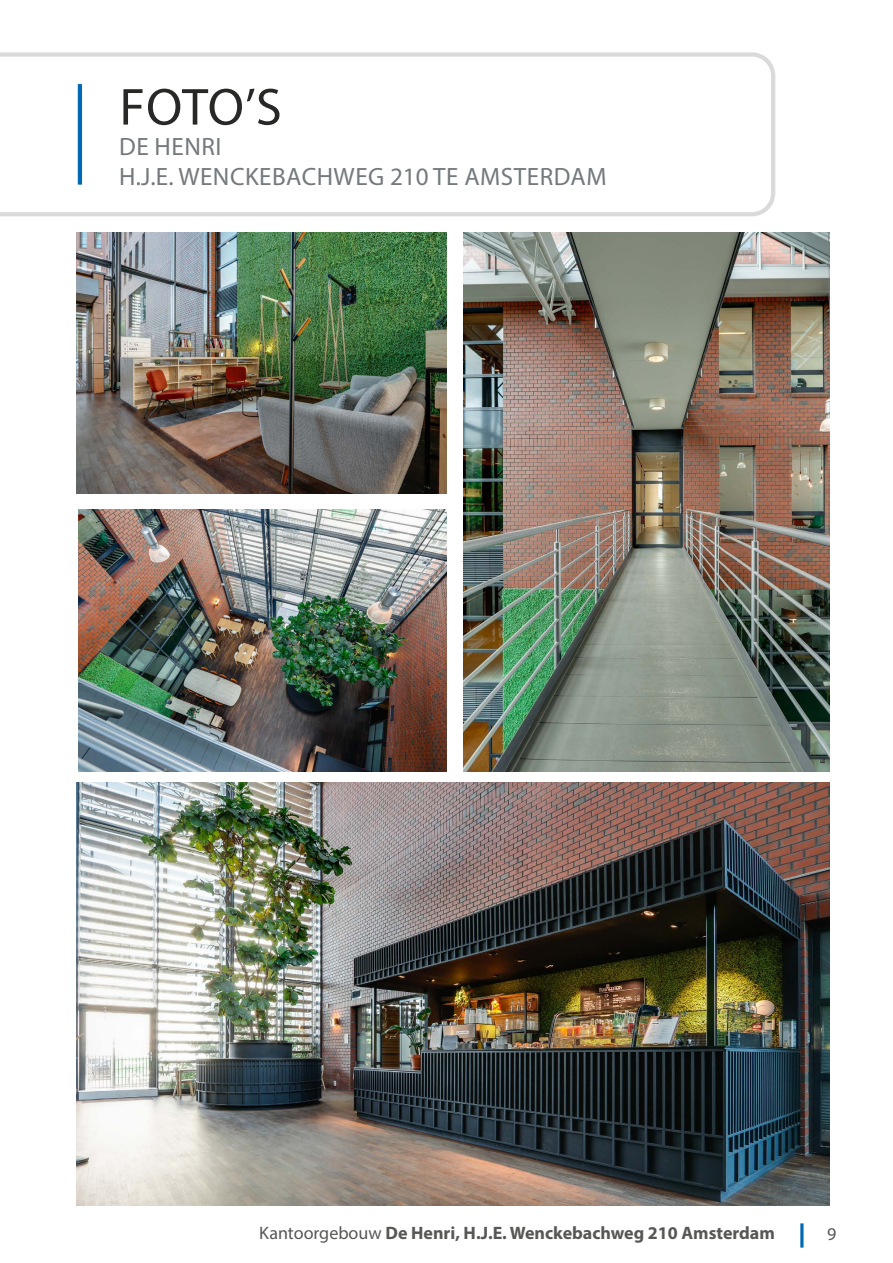
<style>
.page{position:relative;width:893px;height:1263px;background:#fff}
.page>*{position:absolute;margin:0;border:0;box-sizing:border-box;transform-origin:0 0}
.t1{font:52.5px "Myriad Pro";color:#282827}
.t2{font:25.05px/30.2px "Myriad Pro";letter-spacing:.02em;color:#73797c}
.t3{font:700 18px "Myriad Pro";color:#575756}
.t4{font:18px "Myriad Pro";color:#575756}
.s1{font-weight:400}
</style>
<div class="page">
<hr style="left:800px;top:1223px;width:3px;height:24px;background:#0069b4">
<svg style="left:0;top:52px;width:775px;height:164px"></svg>
<hr style="left:78px;top:84px;width:4px;height:101px;background:#0069b4">
<img style="left:77px;top:783px;width:753px;height:422px">
<img style="left:463px;top:233px;width:367px;height:538px">
<img style="left:78px;top:510px;width:369px;height:261px">
<img style="left:77px;top:232px;width:370px;height:262px">
<h1 class="t1" style="left:119px;top:75px;width:164px">FOTO’S</h1>
<h2 class="t2" style="left:119px;top:131px;width:489px">DE HENRI<br>H.J.E. WENCKEBACHWEG 210 TE AMSTERDAM</h2>
<p class="t3" style="left:259px;top:1221px;width:517px"><span class="s1">Kantoorgebouw</span> De Henri, H.J.E. Wenckebachweg 210 Amsterdam</p>
<p class="t4" style="left:827px;top:1222px;width:11px">9</p>
</div>
